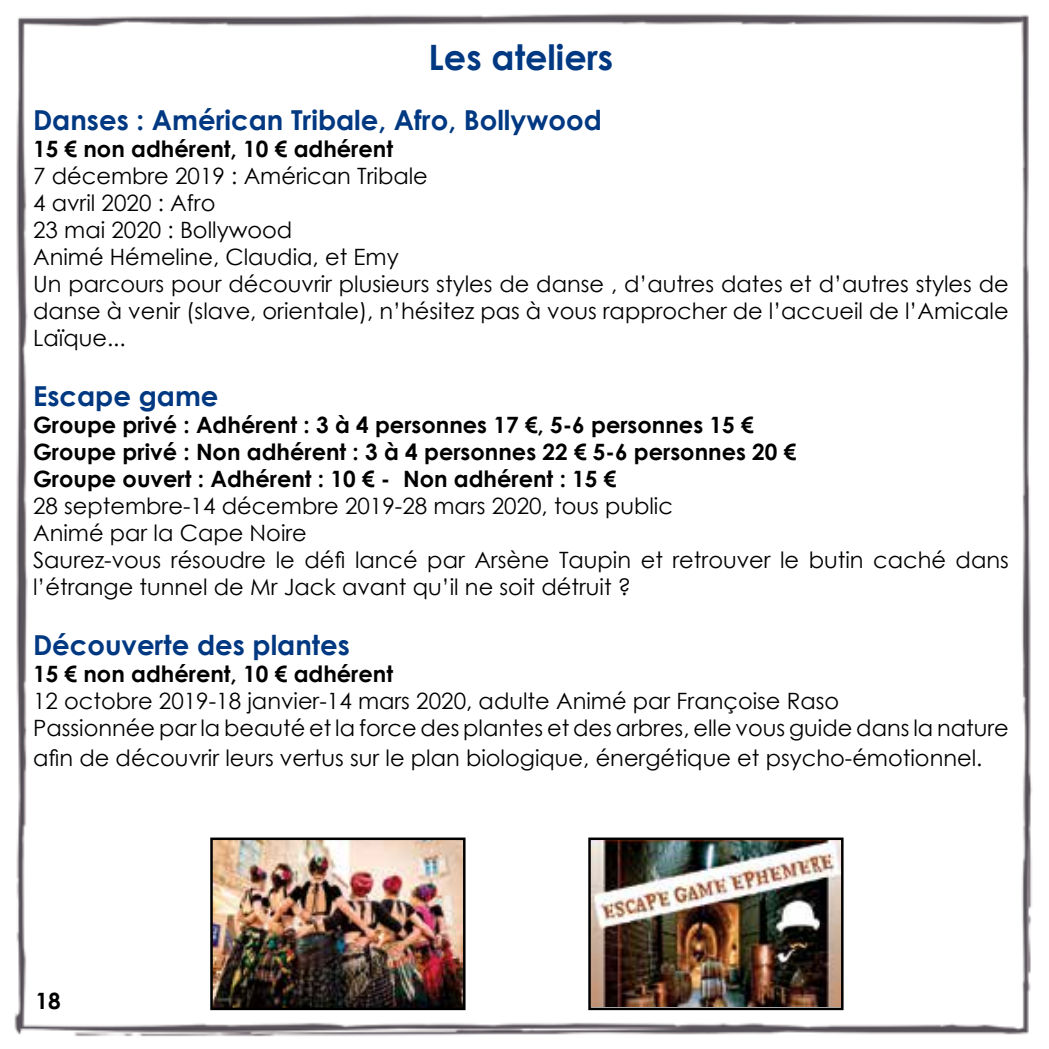
<style>
.page{position:relative;width:1049px;height:1049px;background:#fff}
.page>*{position:absolute;margin:0;border:0;box-sizing:border-box;transform-origin:0 0}
.t1{font:700 35px "Century Gothic";color:#003882}
.t2{font:700 27.5px "Century Gothic";color:#003882}
.t3{font:22.5px/27px "Century Gothic";color:#000}
.t4{font:700 22.5px/27px "Century Gothic";color:#000}
</style>
<div class="page">
<img style="left:14px;top:13px;width:1018px;height:1024px">
<img style="left:213px;top:840px;width:249px;height:167px">
<div style="left:210px;top:837px;width:255px;height:173px;border:2px solid #000"></div>
<img style="left:591px;top:840px;width:249px;height:167px">
<div style="left:588px;top:837px;width:255px;height:173px;border:2px solid #000"></div>
<h1 class="t1" style="left:428px;top:31px;width:186px">Les ateliers</h1>
<p class="t2" style="left:33px;top:99px;width:570px">Danses : Américan Tribale, Afro, Bollywood</p>
<p class="t4" style="left:33px;top:134px;width:362px">15 € non adhérent, 10 € adhérent</p>
<p class="t3" style="left:33px;top:162px;width:977px">7 décembre 2019 : Américan Tribale<br>4 avril 2020 : Afro<br>23 mai 2020 : Bollywood<br>Animé Hémeline, Claudia, et Emy<br>Un parcours pour découvrir plusieurs styles de danse , d’autres dates et d’autres styles de danse à venir (slave, orientale), n’hésitez pas à vous rapprocher de l’accueil de l’Amicale Laïque...</p>
<p class="t2" style="left:33px;top:375px;width:187px">Escape game</p>
<p class="t4" style="left:33px;top:410px;width:765px">Groupe privé : Adhérent : 3 à 4 personnes 17 €, 5-6 personnes 15 €<br>Groupe privé : Non adhérent : 3 à 4 personnes 22 € 5-6 personnes 20 €<br>Groupe ouvert : Adhérent : 10 € - Non adhérent : 15 €</p>
<p class="t3" style="left:33px;top:492px;width:977px">28 septembre-14 décembre 2019-28 mars 2020, tous public<br>Animé par la Cape Noire<br>Saurez-vous résoudre le défi lancé par Arsène Taupin et retrouver le butin caché dans l’étrange tunnel de Mr Jack avant qu’il ne soit détruit ?</p>
<p class="t2" style="left:33px;top:624px;width:318px">Découverte des plantes</p>
<p class="t4" style="left:33px;top:659px;width:362px">15 € non adhérent, 10 € adhérent</p>
<p class="t3" style="left:33px;top:687px;width:977px">12 octobre 2019-18 janvier-14 mars 2020, adulte Animé par Françoise Raso<br>Passionnée par la beauté et la force des plantes et des arbres, elle vous guide dans la nature</p>
<p class="t3" style="left:33px;top:744px;width:951px">afin de découvrir leurs vertus sur le plan biologique, énergétique et psycho-émotionnel.</p>
<p class="t4" style="left:35px;top:986px;width:27px">18</p>
</div>
